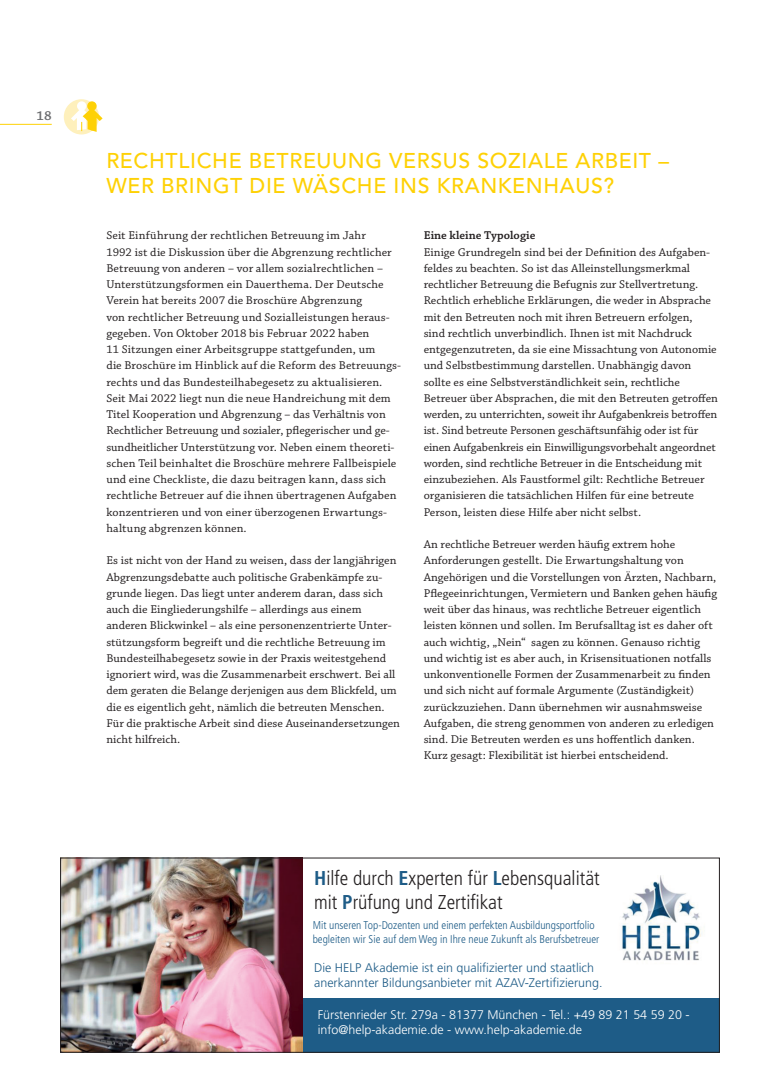
<style>
.page{position:relative;width:780px;height:1081px;background:#fff}
.page>*{position:absolute;margin:0;border:0;box-sizing:border-box;transform-origin:0 0}
.Head_SL{font:500 21.25px/25px "Avenir LT Std";letter-spacing:.03em;color:#fed105}
.t1{font:300 condensed 20px/24px "Frutiger LT Std";color:#231f20}
.t2{font:13.75px "Chaparral Pro Semibold Capt";color:#6c6d70}
.t3{font:300 12.5px/15px "Frutiger LT Std";color:#1e5c87}
.t4{font:300 12.5px/15px "Frutiger LT Std";color:#fff}
.Copy_S{font:11.88px/16.2px "Chaparral Pro Capt";color:#231f20}
.Zwischenhead{font:11.88px "Chaparral Pro Semibold Capt";color:#231f20}
.t5{font:300 condensed 11.25px/13.5px "Frutiger LT Std";color:#1e5c87}
.s1{font-weight:700;color:#1e5c87}
</style>
<div class="page">
<div style="left:248px;top:998px;width:471px;height:54px;background:#1e5c87"></div>
<img style="left:622px;top:875px;width:80px;height:86px">
<img style="left:62px;top:859px;width:240px;height:191px">
<div style="left:60px;top:857px;width:659px;height:195px;border:1px solid #231f20"></div>
<hr style="left:0;top:124px;width:52px;height:1px;background:#fed105">
<div style="left:64px;top:99px;width:35px;height:35px;background:#fef0bc;border-radius:50%"></div>
<svg style="left:71px;top:101px;width:32px;height:31px"></svg>
<p class="t2" style="left:37px;top:108px;width:17px">18</p>
<p class="Head_SL" style="left:106px;top:149px;width:564px">RECHTLICHE BETREUUNG VERSUS SOZIALE ARBEIT –<br>WER BRINGT DIE WÄSCHE INS KRANKENHAUS?</p>
<p class="Copy_S" style="left:106px;top:228px;width:296px">Seit Einführung der rechtlichen Betreuung im Jahr<br>1992 ist die Diskussion über die Abgrenzung rechtlicher Betreuung von anderen – vor allem sozialrechtlichen – Unterstützungsformen ein Dauerthema. Der Deutsche Verein hat bereits 2007 die Broschüre Abgrenzung<br>von rechtlicher Betreuung und Sozialleistungen heraus&shy;gegeben. Von Oktober 2018 bis Februar 2022 haben<br>11 Sitzungen einer Arbeitsgruppe stattgefunden, um<br>die Broschüre im Hinblick auf die Reform des Betreuungs&shy;rechts und das Bundesteilhabegesetz zu aktualisieren.<br>Seit Mai 2022 liegt nun die neue Handreichung mit dem Titel Kooperation und Abgrenzung – das Verhältnis von Rechtlicher Betreuung und sozialer, pflegerischer und ge&shy;sundheitlicher Unterstützung vor. Neben einem theoreti&shy;schen Teil beinhaltet die Broschüre mehrere Fallbeispiele und eine Checkliste, die dazu beitragen kann, dass sich rechtliche Betreuer auf die ihnen übertragenen Aufgaben konzentrieren und von einer überzogenen Erwartungs&shy;haltung abgrenzen können.</p>
<p class="Copy_S" style="left:106px;top:553px;width:295px">Es ist nicht von der Hand zu weisen, dass der langjährigen Abgrenzungsdebatte auch politische Grabenkämpfe zu&shy;grunde liegen. Das liegt unter anderem daran, dass sich auch die Eingliederungshilfe – allerdings aus einem anderen Blickwinkel – als eine personenzentrierte Unter&shy;stützungsform begreift und die rechtliche Betreuung im Bundesteilhabegesetz sowie in der Praxis weitestgehend ignoriert wird, was die Zusammenarbeit erschwert. Bei all dem geraten die Belange derjenigen aus dem Blickfeld, um die es eigentlich geht, nämlich die betreuten Menschen.<br>Für die praktische Arbeit sind diese Auseinandersetzungen</p>
<p class="Copy_S" style="left:106px;top:731px;width:75px">nicht hilfreich.</p>
<p class="Zwischenhead" style="left:423px;top:229px;width:113px">Eine kleine Typologie</p>
<p class="Copy_S" style="left:423px;top:244px;width:296px">Einige Grundregeln sind bei der Definition des Aufgaben&shy;feldes zu beachten. So ist das Alleinstellungsmerkmal rechtlicher Betreuung die Befugnis zur Stellvertretung.<br>Rechtlich erhebliche Erklärungen, die weder in Absprache mit den Betreuten noch mit ihren Betreuern erfolgen,<br>sind rechtlich unverbindlich. Ihnen ist mit Nachdruck entgegenzutreten, da sie eine Missachtung von Autonomie und Selbstbestimmung darstellen. Unabhängig davon sollte es eine Selbstverständlichkeit sein, rechtliche Betreuer über Absprachen, die mit den Betreuten getroffen werden, zu unterrichten, soweit ihr Aufgabenkreis betroffen ist. Sind betreute Personen geschäftsunfähig oder ist für einen Aufgabenkreis ein Einwilligungsvorbehalt angeordnet worden, sind rechtliche Betreuer in die Entscheidung mit einzubeziehen. Als Faustformel gilt: Rechtliche Betreuer organisieren die tatsächlichen Hilfen für eine betreute Person, leisten diese Hilfe aber nicht selbst.</p>
<p class="Copy_S" style="left:423px;top:536px;width:295px">An rechtliche Betreuer werden häufig extrem hohe Anforderungen gestellt. Die Erwartungshaltung von Angehörigen und die Vorstellungen von Ärzten, Nachbarn, Pflegeeinrichtungen, Vermietern und Banken gehen häufig weit über das hinaus, was rechtliche Betreuer eigentlich leisten können und sollen. Im Berufsalltag ist es daher oft auch wichtig, „Nein“ sagen zu können. Genauso richtig und wichtig ist es aber auch, in Krisensituationen notfalls unkonventionelle Formen der Zusammenarbeit zu finden und sich nicht auf formale Argumente (Zuständigkeit) zurückzuziehen. Dann übernehmen wir ausnahmsweise Aufgaben, die streng genommen von anderen zu erledigen sind. Die Betreuten werden es uns hoffentlich danken.<br>Kurz gesagt: Flexibilität ist hierbei entscheidend.</p>
<p class="t1" style="left:314px;top:866px;width:287px"><span class="s1">H</span>ilfe durch <span class="s1">E</span>xperten für <span class="s1">L</span>ebensqualität mit <span class="s1">P</span>rüfung und Zertifikat</p>
<p class="t5" style="left:313px;top:918px;width:288px">Mit unseren Top-Dozenten und einem perfekten Ausbildungsportfolio begleiten wir Sie auf dem Weg in Ihre neue Zukunft als Berufsbetreuer</p>
<p class="t3" style="left:314px;top:960px;width:290px">Die HELP Akademie ist ein qualifizierter und staatlich anerkannter Bildungsanbieter mit AZAV-Zertifizierung.</p>
<p class="t4" style="left:317px;top:1008px;width:373px">Fürstenrieder Str. 279a - 81377 München - Tel.: +49 89 21 54 59 20 - info@help-akademie.de - www.help-akademie.de</p>
</div>
